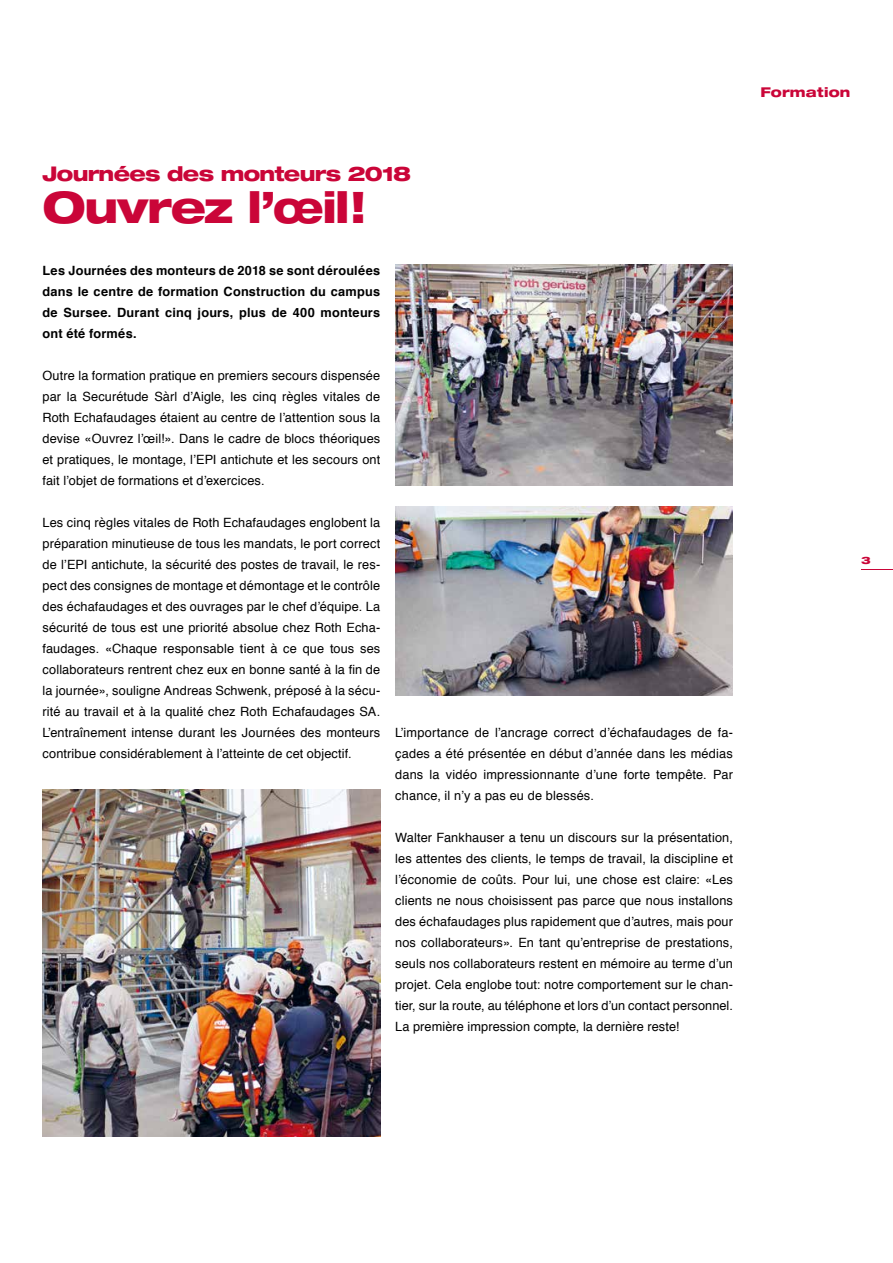
<style>
.page{position:relative;width:893px;height:1263px;background:#fff}
.page>*{position:absolute;margin:0;border:0;box-sizing:border-box;transform-origin:0 0}
.t1{font:800 expanded 43.5px "Helvetica Neue";letter-spacing:-.035em;color:#ca0538}
.t2{font:800 expanded 20.25px "Helvetica Neue";letter-spacing:-.035em;color:#ca0538}
.t3{font:800 expanded 13.5px "Helvetica Neue";letter-spacing:.015em;color:#ca0538}
.t4{font:12.75px/21px "Helvetica";letter-spacing:.01em;color:#000;text-align:justify}
.t5{font:700 12.75px/21px "Helvetica";letter-spacing:.015em;color:#000;text-align:justify}
.t6{font:800 expanded 10.2px "Helvetica Neue";color:#ca0538;scale:1.06 1}
</style>
<div class="page">
<hr style="left:861px;top:569px;width:32px;height:1px;background:#ca0538">
<img style="left:395px;top:265px;width:338px;height:220px">
<img style="left:395px;top:506px;width:338px;height:189px">
<img style="left:43px;top:790px;width:337px;height:346px">
<h2 class="t2" style="left:43px;top:161px;width:370px">Journées des monteurs 2018</h2>
<h1 class="t1" style="left:43px;top:179px;width:326px">Ouvrez l’œil!</h1>
<p class="t5" style="left:43px;top:260px;width:339px">Les Journées des monteurs de 2018 se sont déroulées dans le centre de formation Construction du campus de Sursee. Durant cinq jours, plus de 400 monteurs ont été formés.</p>
<p class="t4" style="left:43px;top:366px;width:339px">Outre la formation pratique en premiers secours dispensée par la Securétude Sàrl d’Aigle, les cinq règles vitales de Roth Echafaudages étaient au centre de l’attention sous la devise «Ouvrez l’œil!». Dans le cadre de blocs théoriques et pratiques, le montage, l’EPI antichute et les secours ont fait l’objet de formations et d’exercices.</p>
<p class="t4" style="left:43px;top:513px;width:339px">Les cinq règles vitales de Roth Echafaudages englobent la préparation minutieuse de tous les mandats, le port correct de l’EPI antichute, la sécurité des postes de travail, le res&shy;pect des consignes de montage et démontage et le contrôle des échafaudages et des ouvrages par le chef d’équipe. La sécurité de tous est une priorité absolue chez Roth Echa&shy;faudages. «Chaque responsable tient à ce que tous ses collaborateurs rentrent chez eux en bonne santé à la fin de la journée», souligne Andreas Schwenk, préposé à la sécu&shy;rité au travail et à la qualité chez Roth Echafaudages SA.<br>L’entraînement intense durant les Journées des monteurs contribue considérablement à l’atteinte de cet objectif.</p>
<p class="t4" style="left:395px;top:723px;width:339px">L’importance de l’ancrage correct d’échafaudages de fa&shy;çades a été présentée en début d’année dans les médias dans la vidéo impressionnante d’une forte tempête. Par chance, il n’y a pas eu de blessés.</p>
<p class="t4" style="left:395px;top:828px;width:339px">Walter Fankhauser a tenu un discours sur la présentation, les attentes des clients, le temps de travail, la discipline et l’économie de coûts. Pour lui, une chose est claire: «Les clients ne nous choisissent pas parce que nous installons des échafaudages plus rapidement que d’autres, mais pour nos collaborateurs». En tant qu’entreprise de prestations, seuls nos collaborateurs restent en mémoire au terme d’un projet. Cela englobe tout: notre comportement sur le chan&shy;tier, sur la route, au téléphone et lors d’un contact personnel.<br>La première impression compte, la dernière reste!</p>
<p class="t3" style="left:760px;top:83px;width:92px">Formation</p>
<p class="t6" style="left:861px;top:554px;width:11px">3</p>
</div>
